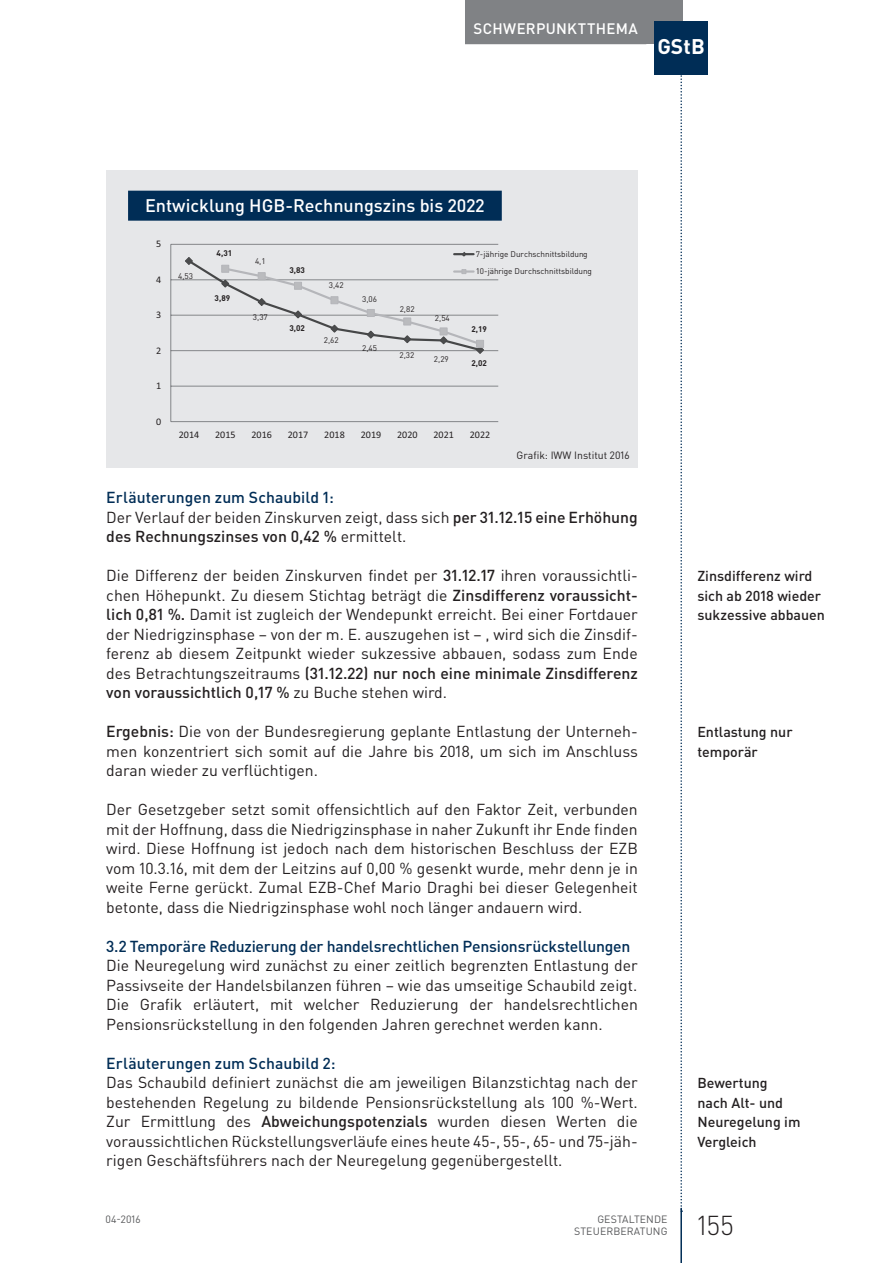
<style>
.page{position:relative;width:893px;height:1263px;background:#fff}
.page>*{position:absolute;margin:0;border:0;box-sizing:border-box;transform-origin:0 0}
.t1{font:300 27px "DIN Pro";color:#231f20}
.t2{font:700 21px "DIN Pro";color:#fff}
.t3{font:500 18px "DIN Pro";color:#fff}
.t4{font:15.75px/19.5px "DIN Pro";color:#231f20;text-align:justify}
.t5{font:500 15.75px "DIN Pro";letter-spacing:-.015em;color:#002d56}
.t6{font:500 15.75px "DIN Pro";letter-spacing:.005em;color:#002d56}
.t7{font:500 15px "DIN Pro";letter-spacing:.02em;color:#fff}
.t8{font:500 14.25px/19.5px "DIN Pro";color:#231f20}
.t9{font:10.5px/12.8px "DIN Pro";letter-spacing:.01em;color:#57585a;text-align:right}
.t10{font:10.5px "DIN Pro";color:#231f20}
.t11{font:10.05px "Calibri";color:#231f20}
.t12{font:8.1px/17.4px "DIN Offc Pro";color:#231f20}
.t13{font:700 8.1px "DIN Offc Pro";color:#231f20}
.s1{font-weight:500;color:#002d56}
.s2{font-weight:500}
</style>
<div class="page">
<svg style="left:680px;top:74px;width:2px;height:1134px"></svg>
<div style="left:638px;top:0;width:44px;height:44px;background:#808285"></div>
<hr style="left:680px;top:1208px;width:2px;height:55px;background:#002d56">
<div style="left:465px;top:0;width:181px;height:44px;background:#808285"></div>
<div style="left:655px;top:21px;width:53px;height:53px;background:#002d56"></div>
<div style="left:106px;top:170px;width:532px;height:297px;background:#e6e7e9"></div>
<div style="left:128px;top:191px;width:374px;height:30px;background:#002d56"></div>
<hr style="left:171px;top:386px;width:327px;height:1px;background:#848689">
<hr style="left:171px;top:350px;width:327px;height:1px;background:#848689">
<hr style="left:171px;top:315px;width:327px;height:1px;background:#848689">
<hr style="left:171px;top:279px;width:327px;height:1px;background:#848689">
<hr style="left:171px;top:244px;width:327px;height:1px;background:#848689">
<hr style="left:170px;top:244px;width:1px;height:178px;background:#848689">
<hr style="left:171px;top:421px;width:327px;height:1px;background:#848689">
<svg style="left:184px;top:251px;width:301px;height:103px"></svg>
<p class="t7" style="left:473px;top:18px;width:166px">Schwerpun ktthema</p>
<h2 class="t2" style="left:657px;top:32px;width:49px">GStB</h2>
<p class="t3" style="left:145px;top:193px;width:341px">Entwicklung HGB-Rechnungszins bis 2022</p>
<p class="t11" style="left:156px;top:238px;width:7px">5</p>
<p class="t11" style="left:156px;top:273px;width:7px">4</p>
<p class="t11" style="left:156px;top:308px;width:7px">3</p>
<p class="t11" style="left:156px;top:344px;width:7px">2</p>
<p class="t11" style="left:156px;top:379px;width:7px">1</p>
<p class="t11" style="left:156px;top:415px;width:7px">0</p>
<p class="t12" style="left:178px;top:266px;width:16px">4,53</p>
<p class="t13" style="left:217px;top:246px;width:17px">4,31</p>
<p class="t13" style="left:215px;top:291px;width:17px">3,89</p>
<p class="t12" style="left:255px;top:252px;width:12px">4,1</p>
<p class="t12" style="left:253px;top:307px;width:16px">3,37</p>
<p class="t13" style="left:289px;top:263px;width:17px">3,83</p>
<p class="t13" style="left:289px;top:321px;width:17px">3,02</p>
<p class="t12" style="left:329px;top:276px;width:16px">3,42</p>
<p class="t12" style="left:324px;top:330px;width:16px">2,62</p>
<p class="t12" style="left:362px;top:290px;width:16px">3,06</p>
<p class="t12" style="left:362px;top:339px;width:16px">2,45</p>
<p class="t12" style="left:400px;top:299px;width:16px">2,82</p>
<p class="t12" style="left:400px;top:345px;width:16px">2,32</p>
<p class="t12" style="left:435px;top:308px;width:16px">2,54</p>
<p class="t12" style="left:434px;top:349px;width:16px">2,29</p>
<p class="t12" style="left:476px;top:244px;width:118px">7-jährige Durchschnittsbildung<br>10-jährige Durchschnittsbildung</p>
<p class="t13" style="left:471px;top:322px;width:17px">2,19</p>
<p class="t13" style="left:471px;top:357px;width:17px">2,02</p>
<p class="t11" style="left:179px;top:428px;width:22px">2014</p>
<p class="t11" style="left:215px;top:428px;width:22px">2015</p>
<p class="t11" style="left:251px;top:428px;width:22px">2016</p>
<p class="t11" style="left:288px;top:428px;width:22px">2017</p>
<p class="t11" style="left:324px;top:428px;width:22px">2018</p>
<p class="t11" style="left:361px;top:428px;width:22px">2019</p>
<p class="t11" style="left:397px;top:428px;width:22px">2020</p>
<p class="t11" style="left:433px;top:428px;width:22px">2021</p>
<p class="t11" style="left:470px;top:428px;width:22px">2022</p>
<p class="t10" style="left:517px;top:448px;width:114px">Grafik: IWW Institut 2016</p>
<p class="t4" style="left:106px;top:487px;width:533px;text-align:left"><span class="s1">Erläuterungen zum Schaubild 1:<br></span>Der Verlauf der beiden Zinskurven zeigt, dass sich <span class="s2">per 31.12.15 eine Erhöhung des Rechnungszinses von 0,42 %</span> ermittelt.</p>
<p class="t4" style="left:106px;top:565px;width:533px">Die Differenz der beiden Zinskurven findet per <span class="s2">31.12.17</span> ihren voraussichtli&shy;chen Höhepunkt. Zu diesem Stichtag beträgt die <span class="s2">Zinsdifferenz voraussicht&shy;lich 0,81 %.</span> Damit ist zugleich der Wendepunkt erreicht. Bei einer Fortdauer der Niedrigzinsphase – von der m. E. auszugehen ist – , wird sich die Zinsdif&shy;ferenz ab diesem Zeitpunkt wieder sukzessive abbauen, sodass zum Ende des Betrachtungszeitraums <span class="s2">(31.12.22) nur noch eine minimale Zinsdifferenz von voraussichtlich 0,17 %</span> zu Buche stehen wird.</p>
<p class="t4" style="left:106px;top:721px;width:533px"><span class="s2">Ergebnis:</span> Die von der Bundesregierung geplante Entlastung der Unterneh&shy;men konzentriert sich somit auf die Jahre bis 2018, um sich im Anschluss daran wieder zu verflüchtigen.</p>
<p class="t4" style="left:106px;top:799px;width:533px">Der Gesetzgeber setzt somit offensichtlich auf den Faktor Zeit, verbunden mit der Hoffnung, dass die Niedrigzinsphase in naher Zukunft ihr Ende finden wird. Diese Hoffnung ist jedoch nach dem historischen Beschluss der EZB vom 10.3.16, mit dem der Leitzins auf 0,00 % gesenkt wurde, mehr denn je in weite Ferne gerückt. Zumal EZB-Chef Mario Draghi bei dieser Gelegenheit betonte, dass die Niedrigzinsphase wohl noch länger andauern wird.</p>
<p class="t5" style="left:106px;top:935px;width:525px">3.2 Temporäre Reduzierung der handelsrechtlichen Pensionsrückstellungen</p>
<p class="t4" style="left:106px;top:955px;width:533px">Die Neuregelung wird zunächst zu einer zeitlich begrenzten Entlastung der Passivseite der Handelsbilanzen führen – wie das umseitige Schaubild zeigt.<br>Die Grafik erläutert, mit welcher Reduzierung der handelsrechtlichen Pensionsrückstellung in den folgenden Jahren gerechnet werden kann.</p>
<p class="t6" style="left:106px;top:1052px;width:231px">Erläuterungen zum Schaubild 2:</p>
<p class="t4" style="left:106px;top:1072px;width:533px">Das Schaubild definiert zunächst die am jeweiligen Bilanzstichtag nach der bestehenden Regelung zu bildende Pensionsrückstellung als 100 %-Wert.<br>Zur Ermittlung des <span class="s2">Abweichungspotenzials</span> wurden diesen Werten die voraussichtlichen Rückstellungsverläufe eines heute 45-, 55-, 65- und 75-jäh&shy;rigen Geschäftsführers nach der Neuregelung gegenübergestellt.</p>
<p class="t8" style="left:697px;top:566px;width:129px">Zinsdifferenz wird sich ab 2018 wieder sukzessive abbauen</p>
<p class="t8" style="left:697px;top:722px;width:97px">Entlastung nur temporär</p>
<p class="t8" style="left:697px;top:1073px;width:105px">Bewertung nach Alt- und<br>Neuregelung im<br>Vergleich</p>
<p class="t9" style="left:106px;top:1212px;width:37px">04-2016</p>
<p class="t9" style="left:574px;top:1212px;width:95px">GESTALTENDE<br>STEUERBERATUNG</p>
<h1 class="t1" style="left:697px;top:1207px;width:38px">155</h1>
</div>
